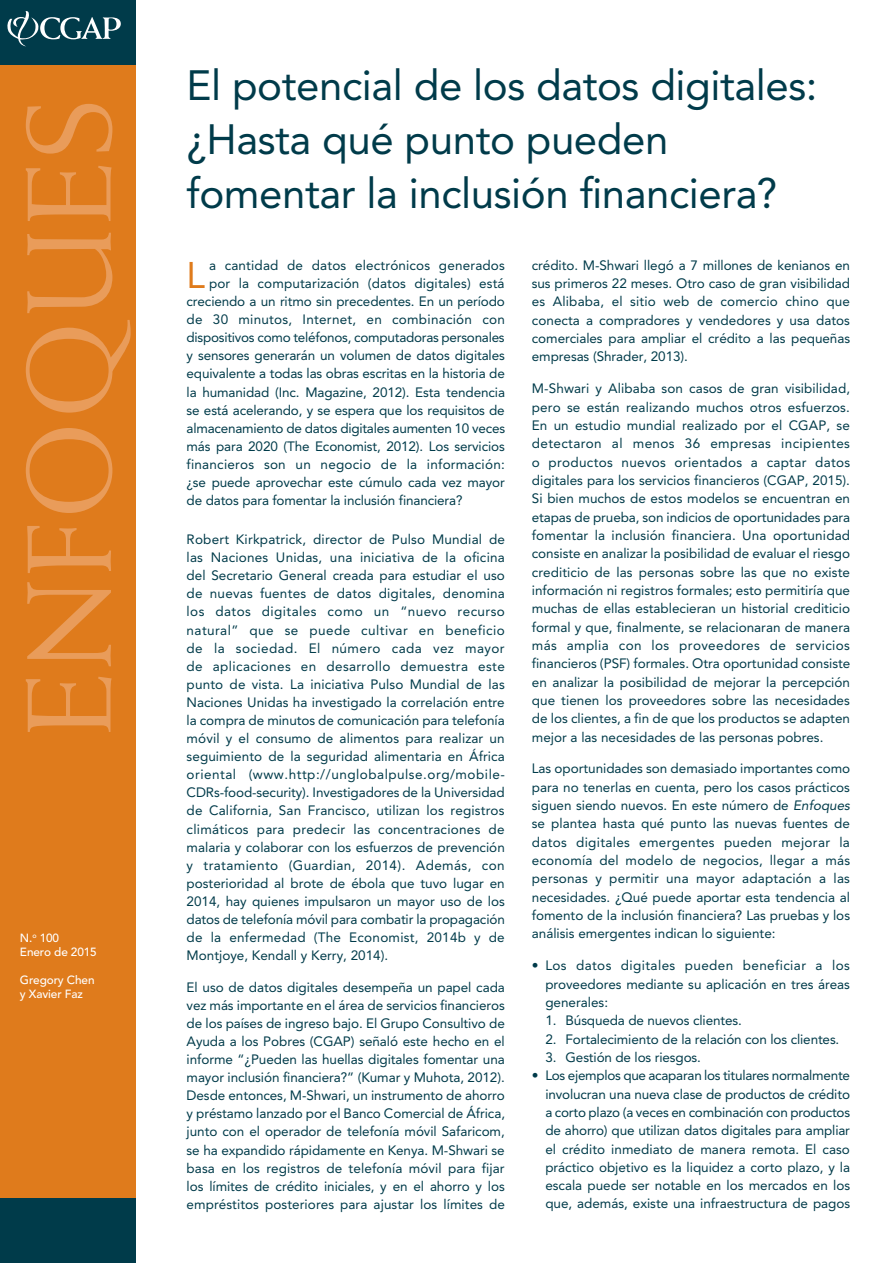
<style>
.page{position:relative;width:891px;height:1263px;background:#fff}
.page>*{position:absolute;margin:0;border:0;box-sizing:border-box;transform-origin:0 0}
.t1{font:120px "Weiss Std";letter-spacing:.02em;color:#e99c5a}
.t2{font:42px/54px "Avenir LT Std";letter-spacing:-.01em;color:#003b4a}
.t3{font:36.75px "Avenir LT Std";color:#df7b1c}
.t4{font:13.5px/18.3px "Avenir LT Std";letter-spacing:-.01em;color:#003b4a;text-align:justify}
.t5{font:13.5px "Avenir LT Std";letter-spacing:.02em;color:#003b4a}
.t6{font:13.5px "Avenir LT Std";letter-spacing:.01em;color:#003b4a}
.t7{font:13.5px "Avenir LT Std";letter-spacing:.015em;color:#003b4a}
.t8{font:500 11.85px/14.1px "Avenir LT Std";letter-spacing:-.01em;color:#fff}
.s1{font-style:italic}
</style>
<div class="page">
<div style="left:0;top:51px;width:135px;height:1211px;background:#df7b1c"></div>
<div style="left:0;top:0;width:135px;height:64px;background:#003b4a"></div>
<div style="left:0;top:1198px;width:135px;height:64px;background:#003b4a"></div>
<svg style="left:7px;top:11px;width:114px;height:35px"></svg>
<h1 class="t1" style="left:0;top:735px;width:639px;rotate:-90deg">ENFOQUES</h1>
<p class="t8" style="left:20px;top:931px;width:78px">N.<sup>o</sup> 100<br>Enero de 2015</p>
<p class="t8" style="left:20px;top:973px;width:76px">Gregory Chen y Xavier Faz</p>
<h2 class="t2" style="left:187px;top:58px;width:633px">El potencial de los datos digitales: ¿Hasta qué punto pueden fomentar la inclusión financiera?</h2>
<h3 class="t3" style="left:187px;top:254px;width:20px">L</h3>
<p class="t7" style="left:209px;top:257px;width:297px">a cantidad de datos electrónicos generados</p>
<p class="t6" style="left:209px;top:275px;width:297px">por la computarización (datos digitales) está</p>
<p class="t4" style="left:187px;top:292px;width:320px">creciendo a un ritmo sin precedentes. En un período</p>
<p class="t5" style="left:187px;top:311px;width:320px">de 30 minutos, Internet, en combinación con</p>
<p class="t4" style="left:187px;top:328px;width:320px">dispositivos como teléfonos, computadoras personales</p>
<p class="t4" style="left:187px;top:346px;width:320px">y sensores generarán un volumen de datos digitales</p>
<p class="t4" style="left:187px;top:364px;width:320px">equivalente a todas las obras escritas en la historia de</p>
<p class="t4" style="left:187px;top:383px;width:320px">la humanidad (Inc. Magazine, 2012). Esta tendencia</p>
<p class="t4" style="left:187px;top:401px;width:320px">se está acelerando, y se espera que los requisitos de</p>
<p class="t4" style="left:187px;top:419px;width:320px">almacenamiento de datos digitales aumenten 10 veces</p>
<p class="t4" style="left:187px;top:437px;width:320px">más para 2020 (The Economist, 2012). Los servicios</p>
<p class="t5" style="left:187px;top:456px;width:320px">financieros son un negocio de la información:</p>
<p class="t4" style="left:187px;top:473px;width:320px">¿se puede aprovechar este cúmulo cada vez mayor</p>
<p class="t4" style="left:187px;top:491px;width:277px">de datos para fomentar la inclusión financiera?</p>
<p class="t4" style="left:187px;top:530px;width:320px">Robert Kirkpatrick, director de Pulso Mundial de las Naciones Unidas, una iniciativa de la oficina del Secretario General creada para estudiar el uso de nuevas fuentes de datos digitales, denomina los datos digitales como un “nuevo recurso natural” que se puede cultivar en beneficio de la sociedad. El número cada vez mayor de aplicaciones en desarrollo demuestra este punto de vista. La iniciativa Pulso Mundial de las Naciones Unidas ha investigado la correlación entre la compra de minutos de comunicación para telefonía móvil y el consumo de alimentos para realizar un seguimiento de la seguridad alimentaria en África oriental (www.http://unglobalpulse.org/mobile-CDRs-food-security). Investigadores de la Universidad de California, San Francisco, utilizan los registros climáticos para predecir las concentraciones de malaria y colaborar con los esfuerzos de prevención y tratamiento (Guardian, 2014). Además, con posterioridad al brote de ébola que tuvo lugar en 2014, hay quienes impulsaron un mayor uso de los datos de telefonía móvil para combatir la propagación de la enfermedad (The Economist, 2014b y de Montjoye, Kendall y Kerry, 2014).</p>
<p class="t4" style="left:187px;top:977px;width:320px">El uso de datos digitales desempeña un papel cada vez más importante en el área de servicios financieros de los países de ingreso bajo. El Grupo Consultivo de Ayuda a los Pobres (CGAP) señaló este hecho en el informe “¿Pueden las huellas digitales fomentar una mayor inclusión financiera?” (Kumar y Muhota, 2012).<br>Desde entonces, M-Shwari, un instrumento de ahorro y préstamo lanzado por el Banco Comercial de África, junto con el operador de telefonía móvil Safaricom, se ha expandido rápidamente en Kenya. M-Shwari se basa en los registros de telefonía móvil para fijar los límites de crédito iniciales, y en el ahorro y los empréstitos posteriores para ajustar los límites de</p>
<p class="t4" style="left:532px;top:256px;width:320px">crédito. M-Shwari llegó a 7 millones de kenianos en sus primeros 22 meses. Otro caso de gran visibilidad es Alibaba, el sitio web de comercio chino que conecta a compradores y vendedores y usa datos comerciales para ampliar el crédito a las pequeñas empresas (Shrader, 2013).</p>
<p class="t4" style="left:532px;top:379px;width:320px">M-Shwari y Alibaba son casos de gran visibilidad, pero se están realizando muchos otros esfuerzos.<br>En un estudio mundial realizado por el CGAP, se detectaron al menos 36 empresas incipientes o productos nuevos orientados a captar datos digitales para los servicios financieros (CGAP, 2015).<br>Si bien muchos de estos modelos se encuentran en etapas de prueba, son indicios de oportunidades para fomentar la inclusión financiera. Una oportunidad consiste en analizar la posibilidad de evaluar el riesgo crediticio de las personas sobre las que no existe información ni registros formales; esto permitiría que muchas de ellas establecieran un historial crediticio formal y que, finalmente, se relacionaran de manera más amplia con los proveedores de servicios financieros (PSF) formales. Otra oportunidad consiste en analizar la posibilidad de mejorar la percepción que tienen los proveedores sobre las necesidades de los clientes, a fin de que los productos se adapten mejor a las necesidades de las personas pobres.</p>
<p class="t4" style="left:532px;top:759px;width:320px">Las oportunidades son demasiado importantes como para no tenerlas en cuenta, pero los casos prácticos siguen siendo nuevos. En este número de <span class="s1">Enfoques </span>se plantea hasta qué punto las nuevas fuentes de datos digitales emergentes pueden mejorar la economía del modelo de negocios, llegar a más personas y permitir una mayor adaptación a las necesidades. ¿Qué puede aportar esta tendencia al fomento de la inclusión financiera? Las pruebas y los análisis emergentes indican lo siguiente:</p>
<p class="t4" style="left:545px;top:956px;width:306px;text-indent:-14px">• Los datos digitales pueden beneficiar a los proveedores mediante su aplicación en tres áreas generales:</p>
<p class="t4" style="left:545px;top:1011px;width:198px">1. Búsqueda de nuevos clientes.</p>
<p class="t4" style="left:545px;top:1029px;width:296px">2. Fortalecimiento de la relación con los clientes.</p>
<p class="t4" style="left:545px;top:1047px;width:157px">3. Gestión de los riesgos.</p>
<p class="t4" style="left:545px;top:1066px;width:306px;text-indent:-14px">• Los ejemplos que acaparan los titulares normalmente involucran una nueva clase de productos de crédito a corto plazo (a veces en combinación con productos de ahorro) que utilizan datos digitales para ampliar el crédito inmediato de manera remota. El caso práctico objetivo es la liquidez a corto plazo, y la escala puede ser notable en los mercados en los que, además, existe una infraestructura de pagos</p>
</div>
